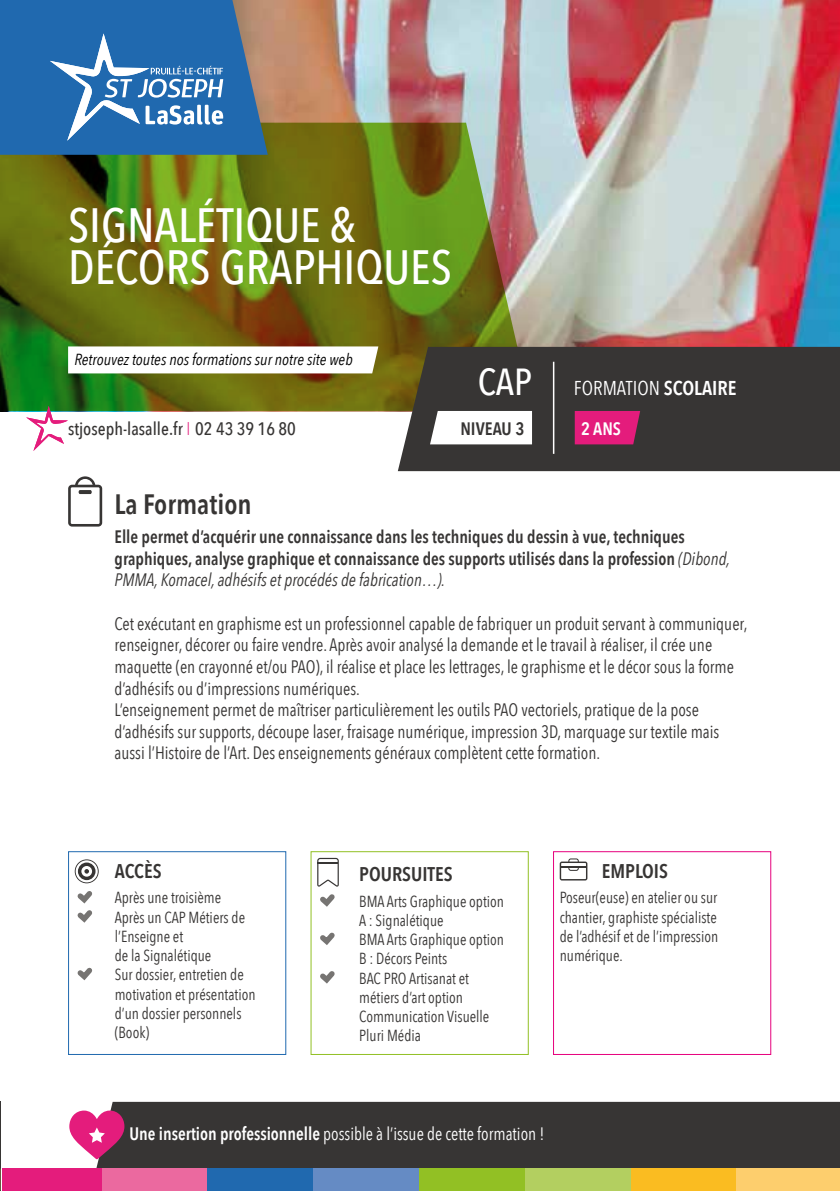
<style>
.page{position:relative;width:840px;height:1191px;background:#fff}
.page>*{position:absolute;margin:0;border:0;box-sizing:border-box;transform-origin:0 0}
.t1{font:500 48px/42.4px "Avenir Next Condensed";color:#fff}
.t2{font:600 28px "Avenir Next Condensed";color:#373534}
.t3{font:20px "Avenir Next Condensed";color:#fff}
.t4{font:600 19.8px "Avenir Next Condensed";color:#373534}
.t5{font:18px/21.6px "Avenir Next Condensed";color:#373534;scale:.95 1}
.t6{font:600 18px/21.6px "Avenir Next Condensed";color:#373534;scale:.95 1}
.t7{font:18px "Avenir Next Condensed";color:#fff;scale:.95 1}
.t8{font:500 18px "Avenir Next Condensed";color:#373534}
.t9{font:600 18px "Avenir Next Condensed";color:#373534}
.t10{font:600 18px "Avenir Next Condensed";color:#fff}
.t11{font:16px/19.2px "Avenir Next Condensed";color:#373534;scale:.95 1}
.t12{font:italic 16px "Avenir Next Condensed";color:#000}
.s1{font-weight:500;font-size:37.6px}
.s2{font-weight:600}
.s3{font-family:"Open Sans";font-weight:300;color:#e41c7c}
.s4{font-weight:400;font-style:italic}
</style>
<div class="page">
<hr style="left:0;top:1101px;width:1px;height:90px;background:#373534">
<div style="left:96px;top:1101px;width:743px;height:67px;background:#373534"></div>
<div style="left:2px;top:1168px;width:100px;height:23px;background:#e41c7c"></div>
<div style="left:419px;top:1168px;width:105px;height:23px;background:#92c024"></div>
<div style="left:630px;top:1168px;width:106px;height:23px;background:#fabc21"></div>
<div style="left:102px;top:1168px;width:105px;height:23px;background:#eb699f"></div>
<div style="left:524px;top:1168px;width:106px;height:23px;background:#b3cf60"></div>
<div style="left:313px;top:1168px;width:106px;height:23px;background:#658bc4"></div>
<div style="left:736px;top:1168px;width:103px;height:23px;background:#fdce6d"></div>
<div style="left:207px;top:1168px;width:106px;height:23px;background:#2069af"></div>
<svg style="left:69px;top:1110px;width:55px;height:49px"></svg>
<img style="left:268px;top:0;width:571px;height:347px">
<svg style="left:0;top:123px;width:531px;height:288px;background:#6a741c"></svg>
<svg style="left:0;top:0;width:268px;height:155px;background:#316ca6"></svg>
<div style="left:397px;top:347px;width:442px;height:124px;background:#373534"></div>
<svg style="left:430px;top:411px;width:101px;height:33px"></svg>
<div style="left:574px;top:411px;width:65px;height:33px;background:#e41c7c"></div>
<hr style="left:552px;top:362px;width:2px;height:92px;background:#fff">
<svg style="left:68px;top:346px;width:310px;height:27px"></svg>
<svg style="left:26px;top:406px;width:42px;height:45px"></svg>
<svg style="left:50px;top:33px;width:173px;height:108px;background:#4a85be"></svg>
<svg style="left:74px;top:859px;width:25px;height:64px"></svg>
<svg style="left:77px;top:967px;width:16px;height:14px"></svg>
<div style="left:68px;top:851px;width:218px;height:204px;border:1px solid #2069af"></div>
<svg style="left:317px;top:858px;width:22px;height:49px"></svg>
<svg style="left:320px;top:932px;width:15px;height:13px"></svg>
<svg style="left:320px;top:971px;width:15px;height:13px"></svg>
<div style="left:310px;top:851px;width:218px;height:204px;border:1px solid #92c024"></div>
<svg style="left:559px;top:858px;width:28px;height:22px"></svg>
<div style="left:552px;top:851px;width:218px;height:204px;border:1px solid #e6007d"></div>
<svg style="left:68px;top:476px;width:34px;height:50px"></svg>
<hr style="left:79px;top:490px;width:13px;height:4px;background:#373534;border-radius:2px">
<h1 class="t1" style="left:68px;top:203px;width:385px">SIGNALÉTIQUE &amp;<br>DÉCORS GRAPHIQUES</h1>
<p class="t12" style="left:74px;top:350px;width:279px">Retrouvez toutes nos formations sur notre site web</p>
<p class="t3" style="left:477px;top:370px;width:260px"><span class="s1">CAP</span> FORMATION <span class="s2">SCOLAIRE</span></p>
<p class="t8" style="left:68px;top:418px;width:229px">stjoseph-lasalle.fr <span class="s3">I</span> 02 43 39 16 80</p>
<p class="t9" style="left:460px;top:413px;width:65px">NIVEAU 3</p>
<p class="t10" style="left:580px;top:413px;width:41px">2 ANS</p>
<h2 class="t2" style="left:114px;top:480px;width:138px">La Formation</h2>
<p class="t6" style="left:114px;top:525px;width:649px">Elle permet d’acquérir une connaissance dans les techniques du dessin à vue, techniques graphiques, analyse graphique et connaissance des supports utilisés dans la profession <span class="s4">(Dibond,<br>PMMA, Komacel, adhésifs et procédés de fabrication…).</span></p>
<p class="t5" style="left:114px;top:611px;width:667px">Cet exécutant en graphisme est un professionnel capable de fabriquer un produit servant à communiquer, renseigner, décorer ou faire vendre. Après avoir analysé la demande et le travail à réaliser, il crée une maquette (en crayonné et/ou PAO), il réalise et place les lettrages, le graphisme et le décor sous la forme d’adhésifs ou d’impressions numériques.<br>L’enseignement permet de maîtriser particulièrement les outils PAO vectoriels, pratique de la pose d’adhésifs sur supports, découpe laser, fraisage numérique, impression 3D, marquage sur textile mais aussi l’Histoire de l’Art. Des enseignements généraux complètent cette formation.</p>
<p class="t4" style="left:115px;top:853px;width:48px">ACCÈS</p>
<p class="t11" style="left:115px;top:887px;width:149px">Après une troisième<br>Après un CAP Métiers de l’Enseigne et<br>de la Signalétique<br>Sur dossier, entretien de motivation et présentation d’un dossier personnels (Book)</p>
<p class="t4" style="left:359px;top:857px;width:95px">POURSUITES</p>
<p class="t11" style="left:359px;top:890px;width:154px">BMA Arts Graphique option<br>A : Signalétique<br>BMA Arts Graphique option<br>B : Décors Peints<br>BAC PRO Artisanat et métiers d’art option<br>Communication Visuelle<br>Pluri Média</p>
<p class="t4" style="left:601px;top:853px;width:68px">EMPLOIS</p>
<p class="t11" style="left:559px;top:887px;width:168px;text-align:justify">Poseur(euse) en atelier ou sur chantier, graphiste spécialiste de l’adhésif et de l’impression numérique.</p>
<p class="t7" style="left:129px;top:1118px;width:438px"><span class="s2">Une insertion professionnelle</span> possible à l’issue de cette formation !</p>
</div>
